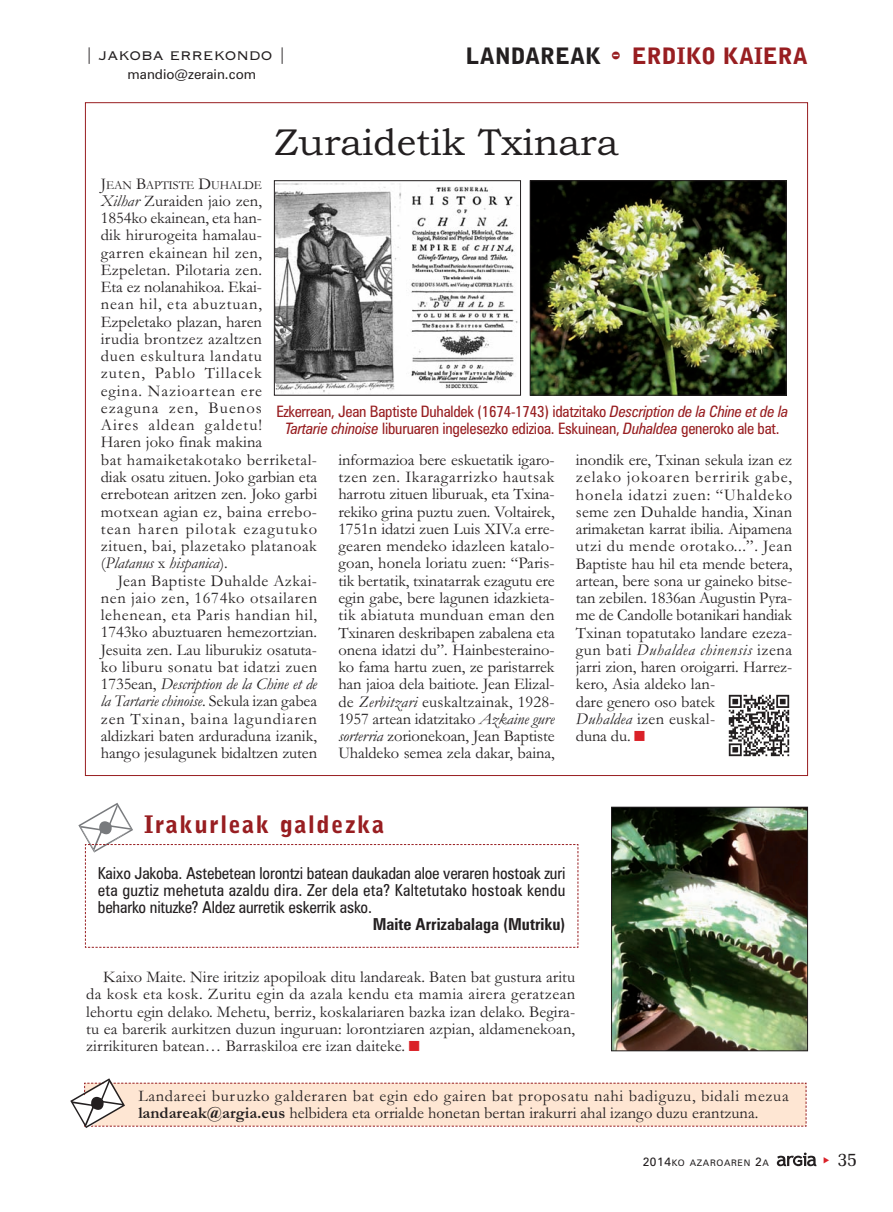
<style>
.page{position:relative;width:893px;height:1212px;background:#fff}
.page>*{position:absolute;margin:0;border:0;box-sizing:border-box;transform-origin:0 0}
.t1{font:37.5px "Bookman Old Style";color:#231f20}
.t2{font:900 24px "Bell Gothic Std";letter-spacing:.065em;color:#981e21}
.t3{font:900 22.5px "Bell Gothic Std";color:#981e21}
.t4{font:19.5px "Memoir";color:#231f20}
.t5{font:16.5px/17.2px "Garamond";letter-spacing:.005em;color:#231f20;text-align:justify}
.t6{font:16.5px/17.2px "Garamond";letter-spacing:.025em;color:#231f20}
.t7{font:condensed 16.5px/17.2px "Zurich BT";letter-spacing:-.01em;color:#231f20;text-align:justify}
.t8{font:16.5px/17.2px "Garamond";letter-spacing:.04em;color:#231f20}
.t9{font:700 condensed 16.5px "Zurich BT";color:#231f20}
.t10{font:16.5px "Copperplate Gothic BT";color:#231f20}
.t11{font:condensed 15.75px/17.2px "Zurich BT";letter-spacing:-.015em;color:#981e21;text-align:center}
.t12{font:13.5px "Zurich BT";color:#231f20}
.t13{font:12.3px "Garamond";letter-spacing:-.005em;color:#231f20}
.t14{font:9px "Zurich BT";letter-spacing:.075em;color:#231f20}
.s1{color:#231f20}
.s2{font-family:"Bodiac";font-weight:400}
.s3{font-size:16.5px}
.s4{font-style:italic}
.s5{color:#da2128}
.s6{font-weight:700}
.s7{font-size:12px}
</style>
<div class="page">
<svg style="left:777px;top:1152px;width:39px;height:14px"></svg>
<svg style="left:70px;top:1078px;width:737px;height:50px"></svg>
<img style="left:532px;top:182px;width:253px;height:212px">
<div style="left:530px;top:180px;width:257px;height:216px;border:1px solid #231f20"></div>
<img style="left:276px;top:183px;width:242px;height:211px">
<div style="left:274px;top:180px;width:247px;height:216px;border:1px solid #231f20"></div>
<img style="left:728px;top:694px;width:62px;height:63px">
<svg style="left:78px;top:803px;width:501px;height:145px"></svg>
<img style="left:613px;top:809px;width:193px;height:240px">
<div style="left:611px;top:807px;width:197px;height:244px;border:1px solid #231f20"></div>
<p class="t10" style="left:85px;top:44px;width:203px">| JAKOBA ERREKONDO |</p>
<h3 class="t3" style="left:466px;top:48px;width:343px"><span class="s1">LANDAREAK</span> <span class="s2">-</span> ERDIKO KAIERA</h3>
<p class="t12" style="left:128px;top:69px;width:130px">mandio@zerain.com</p>
<h1 class="t1" style="left:274px;top:128px;width:345px">Zuraidetik Txinara</h1>
<p class="t13" style="left:101px;top:180px;width:163px"><span class="s3">J</span>EAN <span class="s3">B</span>APTISTE <span class="s3">D</span>UHALDE</p>
<p class="t6" style="left:101px;top:194px;width:218px"><span class="s4">Xilhar</span> Zuraiden jaio zen,<br>1854ko ekainean, eta han-<br>dik hirurogeita hamalau-<br>garren ekainean hil zen,<br>Ezpeletan. Pilotaria zen.<br>Eta ez nolanahikoa. Ekai-<br>nean hil, eta abuztuan,<br>Ezpeletako plazan, haren<br>irudia brontzez azaltzen<br>duen eskultura landatu<br>zuten, Pablo Tillacek<br>egina. Nazioartean ere ezaguna zen, Buenos<br>Aires aldean galdetu!<br>Haren joko finak makina<br>bat hamaiketakotako berriketal&shy;diak osatu zituen. Joko garbian eta errebotean aritzen zen. Joko garbi motxean agian ez, baina errebo&shy;tean haren pilotak ezagutuko zituen, bai, plazetako platanoak (<span class="s4">Platanus</span> x <span class="s4">hispanica</span>).</p>
<p class="t5" style="left:101px;top:574px;width:218px;text-indent:17px">Jean Baptiste Duhalde Azkai&shy;nen jaio zen, 1674ko otsailaren lehenean, eta Paris handian hil, 1743ko abuztuaren hemezortzian.<br>Jesuita zen. Lau liburukiz osatuta&shy;ko liburu sonatu bat idatzi zuen 1735ean, <span class="s4">Description de la Chine et de la Tartarie chinoise</span>. Sekula izan gabea zen Txinan, baina lagundiaren aldizkari baten arduraduna izanik, hango jesulagunek bidaltzen zuten</p>
<p class="t11" style="left:276px;top:404px;width:513px">Ezkerrean, Jean Baptiste Duhaldek (1674-1743) idatzitako <span class="s4">Description de la Chine et de la<br>Tartarie chinoise</span> liburuaren ingelesezko edizioa. Eskuinean, <span class="s4">Duhaldea</span> generoko ale bat.</p>
<p class="t5" style="left:338px;top:453px;width:218px">informazioa bere eskuetatik igaro&shy;tzen zen. Ikaragarrizko hautsak harrotu zituen liburuak, eta Txina&shy;rekiko grina puztu zuen. Voltairek, 1751n idatzi zuen Luis XIV.a erre&shy;gearen mendeko idazleen katalo&shy;goan, honela loriatu zuen: “Paris&shy;tik bertatik, txinatarrak ezagutu ere egin gabe, bere lagunen idazkieta&shy;tik abiatuta munduan eman den Txinaren deskribapen zabalena eta onena idatzi du”. Hainbesteraino&shy;ko fama hartu zuen, ze paristarrek han jaioa dela baitiote. Jean Elizal&shy;de <span class="s4">Zerbitzari</span> euskaltzainak, 1928- 1957 artean idatzitako <span class="s4">Azkaine gure sorterria</span> zorionekoan, Jean Baptiste Uhaldeko semea zela dakar, baina,</p>
<p class="t5" style="left:576px;top:453px;width:218px;text-align:left">inondik ere, Txinan sekula izan ez zelako jokoaren berririk gabe, honela idatzi zuen: “Uhaldeko seme zen Duhalde handia, Xinan arimaketan karrat ibilia. Aipamena utzi du mende orotako...”. Jean<br>Baptiste hau hil eta mende betera, artean, bere sona ur gaineko bitse&shy;tan zebilen. 1836an Augustin Pyra&shy;me de Candolle botanikari handiak<br>Txinan topatutako landare ezeza&shy;gun bati <span class="s4">Duhaldea chinensis</span> izena jarri zion, haren oroigarri. Harrez&shy;kero, Asia aldeko lan-<br>dare genero oso batek<br><span class="s4">Duhaldea</span> izen euskal-<br>duna du. <span class="s5">■</span></p>
<h2 class="t2" style="left:144px;top:815px;width:242px">Irakurleak galdezka</h2>
<p class="t7" style="left:98px;top:866px;width:469px">Kaixo Jakoba. Astebetean lorontzi batean daukadan aloe veraren hostoak zuri eta guztiz mehetuta azaldu dira. Zer dela eta? Kaltetutako hostoak kendu beharko nituzke? Aldez aurretik eskerrik asko.</p>
<p class="t9" style="left:373px;top:918px;width:194px">Maite Arrizabalaga (Mutriku)</p>
<p class="t5" style="left:86px;top:970px;width:491px;text-indent:17px">Kaixo Maite. Nire iritziz apopiloak ditu landareak. Baten bat gustura aritu da kosk eta kosk. Zuritu egin da azala kendu eta mamia airera geratzean lehortu egin delako. Mehetu, berriz, koskalariaren bazka izan delako. Begira&shy;tu ea barerik aurkitzen duzun inguruan: lorontziaren azpian, aldamenekoan, zirrikituren batean… Barraskiloa ere izan daiteke. <span class="s5">■</span></p>
<p class="t8" style="left:138px;top:1088px;width:652px">Landareei buruzko galderaren bat egin edo gairen bat proposatu nahi badiguzu, bidali mezua <span class="s6">landareak@argia.eus</span> helbidera eta orrialde honetan bertan irakurri ahal izango duzu erantzuna.</p>
<p class="t14" style="left:643px;top:1160px;width:128px"><span class="s7">2014</span>KO AZAROAREN <span class="s7">2</span>A</p>
<p class="t4" style="left:837px;top:1147px;width:22px">35</p>
</div>
